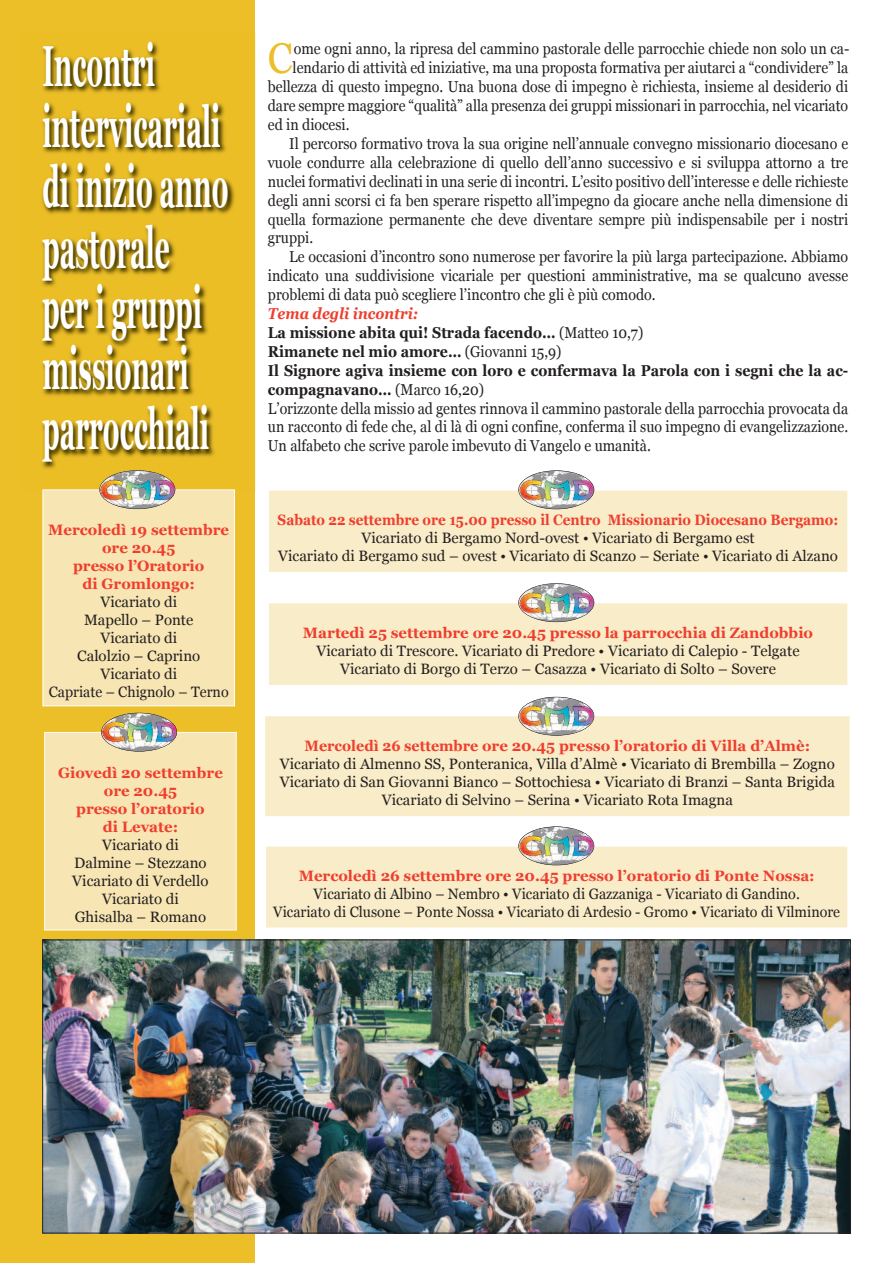
<style>
.page{position:relative;width:893px;height:1263px;background:#fff}
.page>*{position:absolute;margin:0;border:0;box-sizing:border-box;transform-origin:0 0}
.t1{font:700 57.9px/60.4px "Georgia";color:#fff;scale:.46 1}
.t2{font:43.05px "Georgia";color:#ecbe27;scale:.9 1}
.t3{font:15.75px/18.9px "Georgia";color:#231f20;scale:.9 1}
.t4{font:15px/18px "Georgia";color:#231f20;text-align:center}
.t5{font:700 15px/18px "Georgia";color:#ef3e2e;text-align:center}
.t6{font:15px/18px "Georgia";color:#231f20;text-align:center;scale:.95 1}
.t7{font:700 15px "Georgia";color:#ef3e2e;scale:.9 1}
.t8{font:700 15px "Georgia";color:#ef3e2e;scale:.95 1}
.s1{font-weight:700;font-style:italic;color:#ef3e2e}
.s2{font-weight:700}
</style>
<div class="page">
<div style="left:269px;top:603px;width:578px;height:82px;background:#f9ecc8"></div>
<div style="left:268px;top:602px;width:580px;height:84px;border:1px solid #fff"></div>
<img style="left:518px;top:583px;width:76px;height:39px;border-radius:50%">
<div style="left:518px;top:583px;width:76px;height:39px;border:1px solid #231f20;border-radius:50%"></div>
<div style="left:269px;top:490px;width:578px;height:82px;background:#f9ecc8"></div>
<div style="left:268px;top:490px;width:580px;height:83px;border:1px solid #fff"></div>
<img style="left:518px;top:470px;width:76px;height:39px;border-radius:50%">
<div style="left:518px;top:470px;width:76px;height:39px;border:1px solid #231f20;border-radius:50%"></div>
<div style="left:265px;top:716px;width:585px;height:100px;background:#f9ecc8"></div>
<div style="left:264px;top:715px;width:586px;height:102px;border:1px solid #fff"></div>
<img style="left:518px;top:697px;width:76px;height:38px;border-radius:50%">
<div style="left:518px;top:697px;width:76px;height:39px;border:1px solid #231f20;border-radius:50%"></div>
<div style="left:266px;top:846px;width:581px;height:82px;background:#f9ecc8"></div>
<div style="left:265px;top:846px;width:583px;height:82px;border:1px solid #fff"></div>
<img style="left:518px;top:826px;width:76px;height:39px;border-radius:50%">
<div style="left:518px;top:826px;width:76px;height:39px;border:1px solid #231f20;border-radius:50%"></div>
<div style="left:0;top:0;width:255px;height:1263px;background:#ecbe27"></div>
<img style="left:42px;top:33px;width:214px;height:459px">
<img style="left:45px;top:942px;width:803px;height:289px">
<div style="left:43px;top:492px;width:191px;height:213px;background:#f7e5b3"></div>
<img style="left:45px;top:491px;width:188px;height:1px">
<div style="left:43px;top:489px;width:192px;height:217px;border:1px solid #fff"></div>
<img style="left:99px;top:470px;width:76px;height:39px;border-radius:50%">
<div style="left:99px;top:470px;width:76px;height:39px;border:1px solid #231f20;border-radius:50%"></div>
<div style="left:45px;top:733px;width:191px;height:197px;background:#f7e5b3"></div>
<div style="left:44px;top:732px;width:193px;height:198px;border:1px solid #fff"></div>
<img style="left:101px;top:713px;width:76px;height:38px;border-radius:50%">
<div style="left:101px;top:713px;width:76px;height:39px;border:1px solid #231f20;border-radius:50%"></div>
<h1 class="t1" style="left:42px;top:36px;width:406px">Incontri intervicariali di inizio anno pastorale per i gruppi missionari parrocchiali</h1>
<p class="t5" style="left:48px;top:521px;width:182px">Mercoledì 19 settembre ore 20.45<br>presso l’Oratorio<br>di Gromlongo:</p>
<p class="t4" style="left:49px;top:593px;width:181px">Vicariato di<br>Mapello – Ponte<br>Vicariato di<br>Calolzio – Caprino<br>Vicariato di<br>Capriate – Chignolo – Terno</p>
<p class="t5" style="left:58px;top:763px;width:166px">Giovedì 20 settembre ore 20.45<br>presso l’oratorio<br>di Levate:</p>
<p class="t4" style="left:72px;top:835px;width:138px">Vicariato di<br>Dalmine – Stezzano<br>Vicariato di Verdello<br>Vicariato di<br>Ghisalba – Romano</p>
<h2 class="t2" style="left:268px;top:34px;width:29px">C</h2>
<p class="t3" style="left:294px;top:39px;width:619px">ome ogni anno, la ripresa del cammino pastorale delle parrocchie chiede non solo un ca-</p>
<p class="t3" style="left:293px;top:58px;width:619px">lendario di attività ed iniziative, ma una proposta formativa per aiutarci a “condividere” la</p>
<p class="t3" style="left:268px;top:77px;width:646px">bellezza di questo impegno. Una buona dose di impegno è richiesta, insieme al desiderio di</p>
<p class="t3" style="left:268px;top:96px;width:646px">dare sempre maggiore “qualità” alla presenza dei gruppi missionari in parrocchia, nel vicariato</p>
<p class="t3" style="left:268px;top:115px;width:92px">ed in diocesi.</p>
<p class="t3" style="left:289px;top:134px;width:623px">Il percorso formativo trova la sua origine nell’annuale convegno missionario diocesano e</p>
<p class="t3" style="left:268px;top:153px;width:646px">vuole condurre alla celebrazione di quello dell’anno successivo e si sviluppa attorno a tre</p>
<p class="t3" style="left:268px;top:172px;width:646px">nuclei formativi declinati in una serie di incontri. L’esito positivo dell’interesse e delle richieste</p>
<p class="t3" style="left:268px;top:191px;width:646px">degli anni scorsi ci fa ben sperare rispetto all’impegno da giocare anche nella dimensione di</p>
<p class="t3" style="left:268px;top:210px;width:646px">quella formazione permanente che deve diventare sempre più indispensabile per i nostri</p>
<p class="t3" style="left:268px;top:228px;width:52px">gruppi.</p>
<p class="t3" style="left:289px;top:247px;width:623px">Le occasioni d’incontro sono numerose per favorire la più larga partecipazione. Abbiamo</p>
<p class="t3" style="left:268px;top:266px;width:646px">indicato una suddivisione vicariale per questioni amministrative, ma se qualcuno avesse</p>
<p class="t3" style="left:268px;top:285px;width:432px">problemi di data può scegliere l’incontro che gli è più comodo.</p>
<p class="t3" style="left:268px;top:304px;width:646px"><span class="s1">Tema degli incontri:<br></span><span class="s2">La missione abita qui! Strada facendo…</span> (Matteo 10,7)<br><span class="s2">Rimanete nel mio amore…</span> (Giovanni 15,9)<br><span class="s2">Il Signore agiva insieme con loro e confermava la Parola con i segni che la ac&shy;compagnavano…</span> (Marco 16,20)<br>L’orizzonte della missio ad gentes rinnova il cammino pastorale della parrocchia provocata da un racconto di fede che, al di là di ogni confine, conferma il suo impegno di evangelizzazione.<br>Un alfabeto che scrive parole imbevuto di Vangelo e umanità.</p>
<p class="t7" style="left:278px;top:511px;width:625px">Sabato 22 settembre ore 15.00 presso il Centro Missionario Diocesano Bergamo:</p>
<p class="t4" style="left:278px;top:529px;width:561px">Vicariato di Bergamo Nord-ovest • Vicariato di Bergamo est<br>Vicariato di Bergamo sud – ovest • Vicariato di Scanzo – Seriate • Vicariato di Alzano</p>
<p class="t5" style="left:303px;top:623px;width:512px">Martedì 25 settembre ore 20.45 presso la parrocchia di Zandobbio</p>
<p class="t4" style="left:316px;top:641px;width:485px">Vicariato di Trescore. Vicariato di Predore • Vicariato di Calepio - Telgate<br>Vicariato di Borgo di Terzo – Casazza • Vicariato di Solto – Sovere</p>
<p class="t8" style="left:304px;top:737px;width:534px">Mercoledì 26 settembre ore 20.45 presso l’oratorio di Villa d’Almè:</p>
<p class="t4" style="left:280px;top:754px;width:557px">Vicariato di Almenno SS, Ponteranica, Villa d’Almè • Vicariato di Brembilla – Zogno<br>Vicariato di San Giovanni Bianco – Sottochiesa • Vicariato di Branzi – Santa Brigida<br>Vicariato di Selvino – Serina • Vicariato Rota Imagna</p>
<p class="t5" style="left:299px;top:867px;width:518px">Mercoledì 26 settembre ore 20.45 presso l’oratorio di Ponte Nossa:</p>
<p class="t6" style="left:273px;top:885px;width:598px">Vicariato di Albino – Nembro • Vicariato di Gazzaniga - Vicariato di Gandino.<br>Vicariato di Clusone – Ponte Nossa • Vicariato di Ardesio - Gromo • Vicariato di Vilminore</p>
</div>
